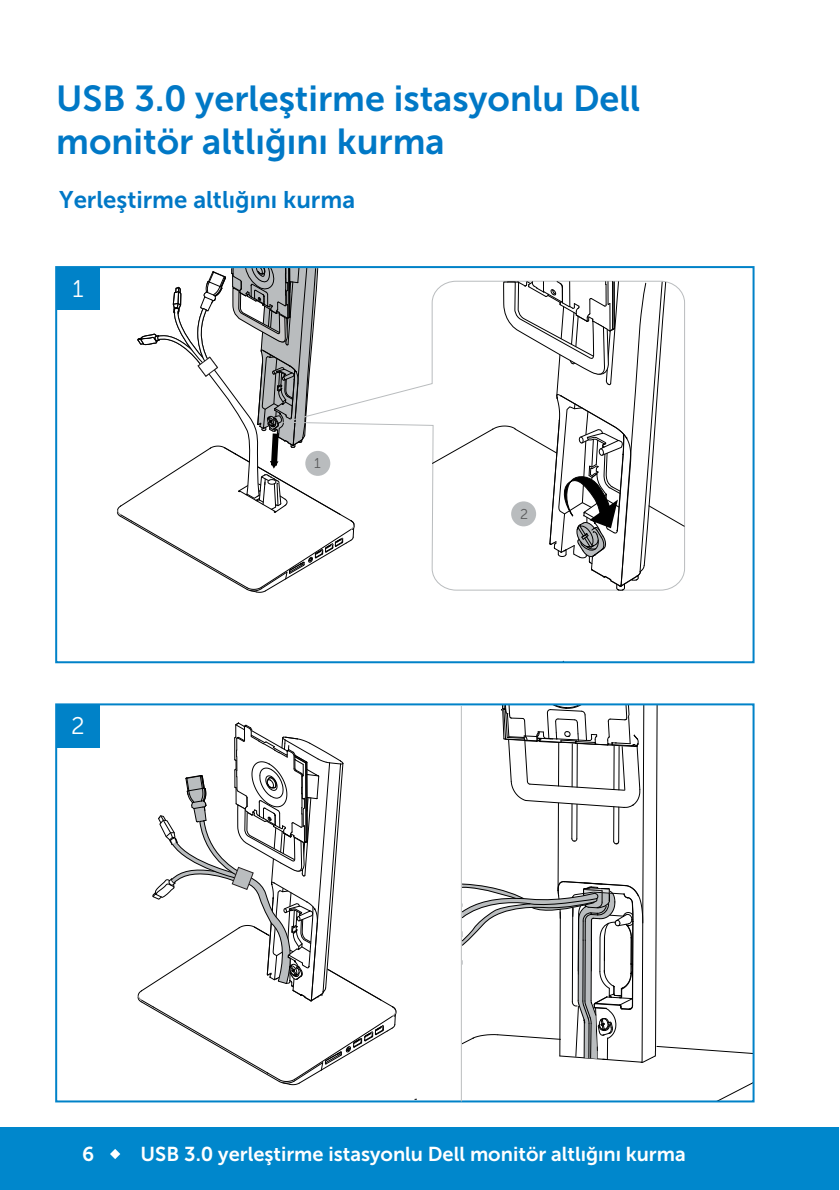
<style>
.page{position:relative;width:840px;height:1190px;background:#fff}
.page>*{position:absolute;margin:0;border:0;box-sizing:border-box;transform-origin:0 0}
.t1{font:36px/43.2px "Museo Sans For Dell 700";color:#0078c6}
.t2{font:24px "Museo Sans For Dell 700";color:#0078c6}
.t3{font:24px "Museo Sans For Dell 300";color:#fff}
.t4{font:20px "Museo Sans For Dell 700";color:#fff}
.t5{font:14.2px "Museo Sans For Dell 300";color:#5a5b5c}
</style>
<div class="page">
<div style="left:56px;top:705px;width:44px;height:43px;background:#0082c8"></div>
<svg style="left:137px;top:722px;width:260px;height:363px"></svg>
<svg style="left:461px;top:706px;width:293px;height:395px"></svg>
<svg style="left:117px;top:269px;width:238px;height:324px"></svg>
<svg style="left:431px;top:280px;width:254px;height:310px"></svg>
<div style="left:56px;top:267px;width:44px;height:43px;background:#0082c8"></div>
<div style="left:55px;top:266px;width:700px;height:397px;border:2px solid #0082c8"></div>
<div style="left:0;top:1128px;width:839px;height:62px;background:#0087cc"></div>
<svg style="left:110px;top:1149px;width:10px;height:10px"></svg>
<h1 class="t1" style="left:56px;top:77px;width:585px">USB 3.0 yerleştirme istasyonlu Dell monitör altlığını kurma</h1>
<p class="t2" style="left:59px;top:186px;width:297px">Yerleştirme altlığını kurma</p>
<p class="t3" style="left:73px;top:275px;width:13px">1</p>
<p class="t3" style="left:71px;top:713px;width:15px">2</p>
<p class="t5" style="left:314px;top:456px;width:8px">1</p>
<p class="t5" style="left:520px;top:506px;width:10px">2</p>
<p class="t4" style="left:82px;top:1143px;width:14px">6</p>
<p class="t4" style="left:141px;top:1143px;width:547px">USB 3.0 yerleştirme istasyonlu Dell monitör altlığını kurma</p>
</div>
